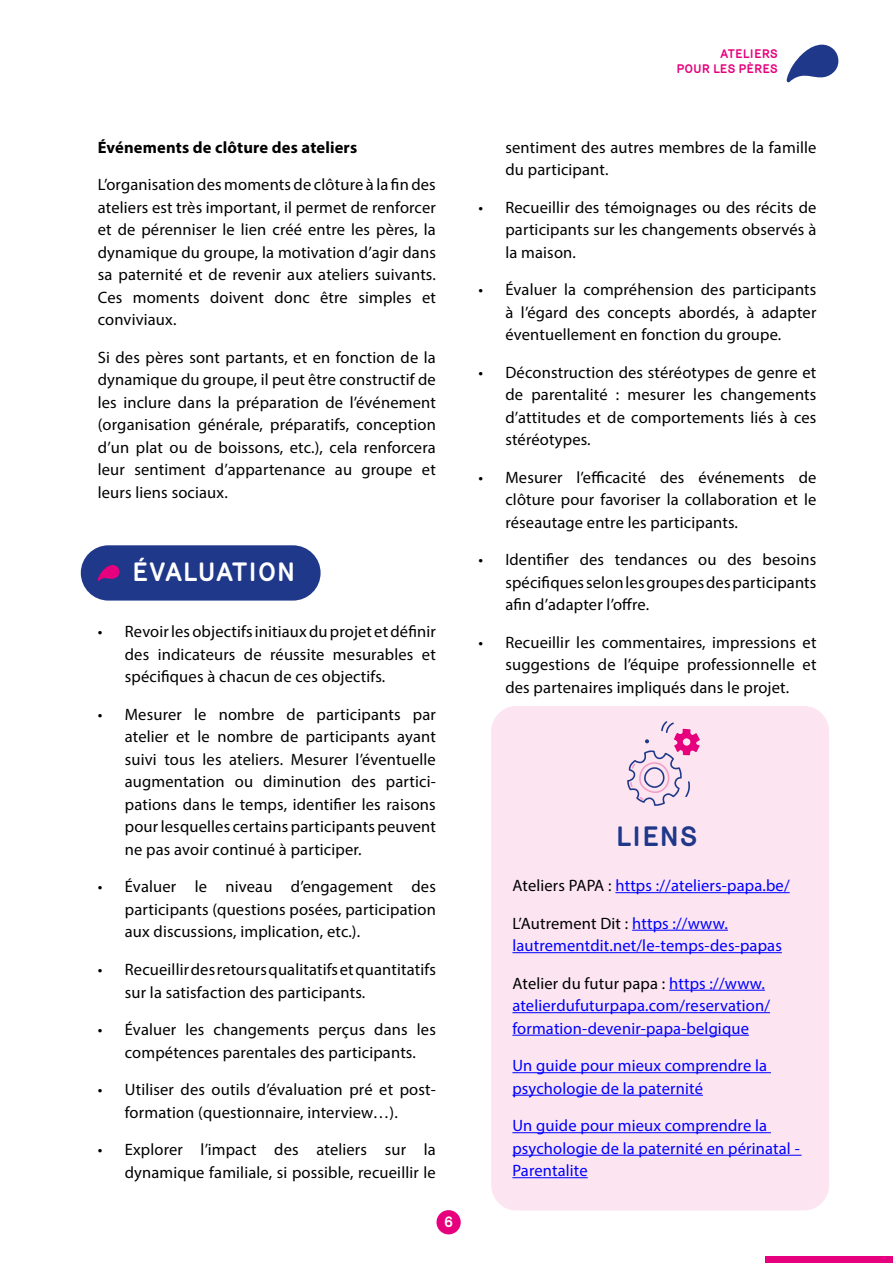
<style>
.page{position:relative;width:893px;height:1263px;background:#fff}
.page>*{position:absolute;margin:0;border:0;box-sizing:border-box;transform-origin:0 0}
.t1{font:700 27px "Mercury";letter-spacing:.01em;color:#20388a}
.t2{font:700 25.5px "Mercury";letter-spacing:.01em;color:#fff}
.t3{font:16.5px/22.5px "Myriad Pro";letter-spacing:.01em;color:#000;text-align:justify}
.t4{font:16.5px/22.5px "Myriad Pro";letter-spacing:.01em;color:#00f}
.t5{font:700 16.5px "Myriad Pro";letter-spacing:.01em;color:#000}
.t6{font:700 15px "Mercury";color:#fff}
.t7{font:700 12px/14.4px "Mercury";color:#e6007d;text-align:right}
.s1{color:#000}
</style>
<div class="page">
<div style="left:765px;top:1256px;width:128px;height:7px;background:#e6007d"></div>
<div style="left:436px;top:1210px;width:25px;height:24px;background:#e6007d;border-radius:50%"></div>
<svg style="left:786px;top:45px;width:52px;height:37px"></svg>
<div style="left:81px;top:545px;width:240px;height:56px;background:#20388a;border-radius:28px"></div>
<svg style="left:98px;top:565px;width:22px;height:16px"></svg>
<div style="left:491px;top:706px;width:338px;height:504px;background:#fce5f1;border-radius:26px"></div>
<hr style="left:615px;top:892px;width:175px;height:1px;background:#00f">
<hr style="left:632px;top:930px;width:96px;height:1px;background:#00f">
<hr style="left:512px;top:952px;width:270px;height:1px;background:#00f">
<hr style="left:669px;top:990px;width:96px;height:1px;background:#00f">
<hr style="left:512px;top:1012px;width:258px;height:1px;background:#00f">
<hr style="left:512px;top:1035px;width:237px;height:1px;background:#00f">
<hr style="left:512px;top:1072px;width:259px;height:1px;background:#00f">
<hr style="left:512px;top:1095px;width:191px;height:1px;background:#00f">
<hr style="left:512px;top:1132px;width:259px;height:1px;background:#00f">
<hr style="left:512px;top:1155px;width:289px;height:1px;background:#00f">
<hr style="left:512px;top:1177px;width:76px;height:1px;background:#00f">
<svg style="left:627px;top:721px;width:73px;height:85px"></svg>
<p class="t5" style="left:98px;top:136px;width:261px">Événements de clôture des ateliers</p>
<p class="t3" style="left:98px;top:173px;width:340px">L’organisation des moments de clôture à la fin des ateliers est très important, il permet de renforcer et de pérenniser le lien créé entre les pères, la dynamique du groupe, la motivation d’agir dans sa paternité et de revenir aux ateliers suivants.<br>Ces moments doivent donc être simples et conviviaux.</p>
<p class="t3" style="left:98px;top:346px;width:340px">Si des pères sont partants, et en fonction de la dynamique du groupe, il peut être constructif de les inclure dans la préparation de l’événement (organisation générale, préparatifs, conception d’un plat ou de boissons, etc.), cela renforcera leur sentiment d’appartenance au groupe et leurs liens sociaux.</p>
<h2 class="t2" style="left:132px;top:557px;width:164px">ÉVALUATION</h2>
<p class="t3" style="left:125px;top:620px;width:313px;text-indent:-27px">• Revoir les objectifs initiaux du projet et définir des indicateurs de réussite mesurables et spécifiques à chacun de ces objectifs.</p>
<p class="t3" style="left:125px;top:703px;width:313px;text-indent:-27px">• Mesurer le nombre de participants par atelier et le nombre de participants ayant suivi tous les ateliers. Mesurer l’éventuelle augmentation ou diminution des partici&shy;pations dans le temps, identifier les raisons pour lesquelles certains participants peuvent ne pas avoir continué à participer.</p>
<p class="t3" style="left:125px;top:875px;width:313px;text-indent:-27px">• Évaluer le niveau d’engagement des participants (questions posées, participation aux discussions, implication, etc.).</p>
<p class="t3" style="left:125px;top:958px;width:313px;text-indent:-27px">• Recueillir des retours qualitatifs et quantitatifs sur la satisfaction des participants.</p>
<p class="t3" style="left:98px;top:1018px;width:340px;text-align:center">• Évaluer les changements perçus dans les compétences parentales des participants.</p>
<p class="t3" style="left:125px;top:1078px;width:312px;text-indent:-27px">• Utiliser des outils d’évaluation pré et post&shy;formation (questionnaire, interview…).</p>
<p class="t3" style="left:98px;top:1138px;width:340px;text-align:right">• Explorer l’impact des ateliers sur la dynamique familiale, si possible, recueillir le</p>
<p class="t6" style="left:444px;top:1213px;width:10px">6</p>
<p class="t7" style="left:676px;top:47px;width:103px">ATELIERS<br>POUR LES PÈRES</p>
<p class="t3" style="left:505px;top:136px;width:313px">sentiment des autres membres de la famille du participant.</p>
<p class="t3" style="left:505px;top:196px;width:313px;text-indent:-27px">• Recueillir des témoignages ou des récits de participants sur les changements observés à la maison.</p>
<p class="t3" style="left:505px;top:278px;width:313px;text-indent:-27px">• Évaluer la compréhension des participants à l’égard des concepts abordés, à adapter éventuellement en fonction du groupe.</p>
<p class="t3" style="left:505px;top:361px;width:313px;text-indent:-27px">• Déconstruction des stéréotypes de genre et de parentalité : mesurer les changements d’attitudes et de comportements liés à ces stéréotypes.</p>
<p class="t3" style="left:505px;top:466px;width:313px;text-indent:-27px">• Mesurer l’efficacité des événements de clôture pour favoriser la collaboration et le réseautage entre les participants.</p>
<p class="t3" style="left:505px;top:548px;width:313px;text-indent:-27px">• Identifier des tendances ou des besoins spécifiques selon les groupes des participants afin d’adapter l’offre.</p>
<p class="t3" style="left:505px;top:631px;width:313px;text-indent:-27px">• Recueillir les commentaires, impressions et suggestions de l’équipe professionnelle et des partenaires impliqués dans le projet.</p>
<h1 class="t1" style="left:616px;top:821px;width:84px">LIENS</h1>
<p class="t4" style="left:512px;top:874px;width:279px"><span class="s1">Ateliers PAPA :</span> https ://ateliers-papa.be/</p>
<p class="t4" style="left:512px;top:911px;width:271px"><span class="s1">L’Autrement Dit :</span> https ://www. lautrementdit.net/le-temps-des-papas</p>
<p class="t4" style="left:512px;top:971px;width:259px"><span class="s1">Atelier du futur papa :</span> https ://www. atelierdufuturpapa.com/reservation/ formation-devenir-papa-belgique</p>
<p class="t4" style="left:512px;top:1054px;width:256px">Un guide pour mieux comprendre la psychologie de la paternité</p>
<p class="t4" style="left:512px;top:1114px;width:289px">Un guide pour mieux comprendre la psychologie de la paternité en périnatal -<br>Parentalite</p>
</div>
